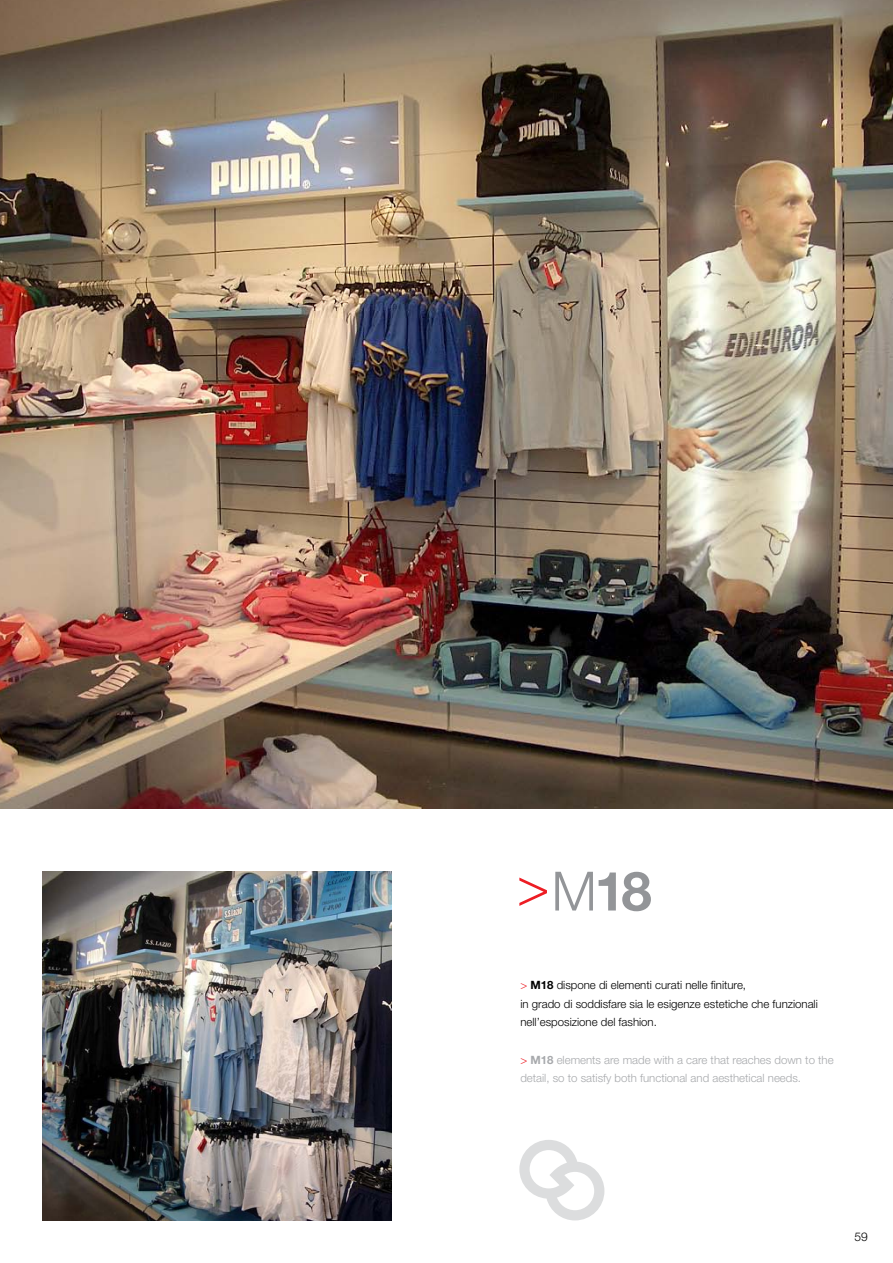
<style>
.page{position:relative;width:893px;height:1263px;background:#fff}
.page>*{position:absolute;margin:0;border:0;box-sizing:border-box;transform-origin:0 0}
.t1{font:300 12px "Helvetica Neue LT Std";color:#000}
.t2{font:300 11.4px/18.6px "Helvetica Neue LT Std";color:#000}
.t3{font:300 11.4px/18.6px "Helvetica Neue LT Std";color:#a7a9ac}
.s1{color:#ed1d24}
.s2{font-weight:700}
</style>
<div class="page">
<img style="left:0;top:0;width:893px;height:808px">
<img style="left:43px;top:872px;width:348px;height:348px">
<svg style="left:555px;top:872px;width:96px;height:39px"></svg>
<svg style="left:519px;top:877px;width:28px;height:29px"></svg>
<svg style="left:519px;top:1140px;width:85px;height:80px"></svg>
<p class="t2" style="left:520px;top:976px;width:299px"><span class="s1">&gt;</span> <span class="s2">M18</span> dispone di elementi curati nelle finiture,<br>in grado di soddisfare sia le esigenze estetiche che funzionali nell’esposizione del fashion.</p>
<p class="t3" style="left:520px;top:1050px;width:315px"><span class="s1">&gt;</span> <span class="s2">M18</span> elements are made with a care that reaches down to the detail, so to satisfy both functional and aesthetical needs.</p>
<p class="t1" style="left:854px;top:1229px;width:15px">59</p>
</div>
